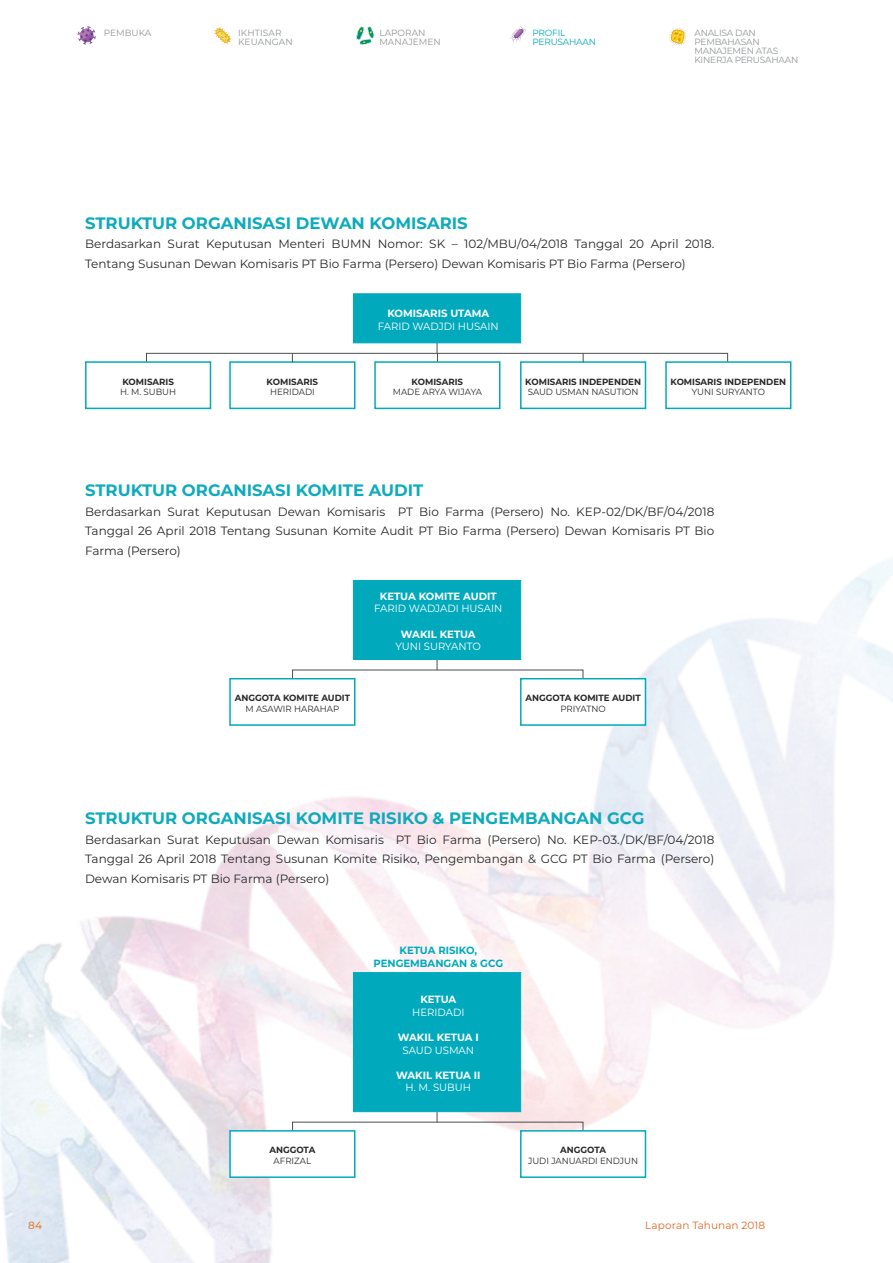
<style>
.page{position:relative;width:893px;height:1263px;background:#fff}
.page>*{position:absolute;margin:0;border:0;box-sizing:border-box;transform-origin:0 0}
.t1{font:700 16.5px "Montserrat";letter-spacing:-.005em;color:#0eabbc}
.t2{font:12px/19.5px "Montserrat";color:#282829;text-align:justify}
.t3{font:10.5px "Montserrat";color:#fff;scale:.96 1}
.t4{font:700 10.5px "Montserrat";letter-spacing:-.005em;color:#fff;scale:.96 1}
.t5{font:700 10.5px "Montserrat";letter-spacing:-.015em;color:#00aabc;scale:.96 1}
.t6{font:10.5px "Montserrat";letter-spacing:.005em;color:#e36725}
.t7{font:500 10.5px "Montserrat";color:#e67c3d}
.t8{font:700 9px "Montserrat";color:#282829;scale:.96 1}
.t9{font:9px "Montserrat";color:#282829;scale:.96 1}
.t10{font:9px/9px "Montserrat";letter-spacing:-.025em;color:#939597}
.t11{font:9px/9px "Montserrat";letter-spacing:.01em;color:#939597}
.t12{font:9px/9px "Montserrat";letter-spacing:-.025em;color:#00aabc}
.t13{font:9px "Montserrat";color:#939597}
</style>
<div class="page">
<img style="left:0;top:579px;width:693px;height:684px">
<svg style="left:78px;top:26px;width:18px;height:19px"></svg>
<svg style="left:214px;top:27px;width:17px;height:17px"></svg>
<svg style="left:356px;top:26px;width:18px;height:19px"></svg>
<svg style="left:510px;top:27px;width:16px;height:17px"></svg>
<svg style="left:669px;top:28px;width:17px;height:18px"></svg>
<div style="left:353px;top:293px;width:168px;height:50px;background:#00aabc;border:1px solid #00aabc"></div>
<div style="left:85px;top:361px;width:126px;height:48px;background:#fff;border:2px solid #00aabc"></div>
<div style="left:229px;top:361px;width:126px;height:48px;background:#fff;border:2px solid #00aabc"></div>
<div style="left:374px;top:361px;width:126px;height:48px;background:#fff;border:2px solid #00aabc"></div>
<div style="left:520px;top:361px;width:126px;height:48px;background:#fff;border:2px solid #00aabc"></div>
<div style="left:665px;top:361px;width:126px;height:48px;background:#fff;border:2px solid #00aabc"></div>
<svg style="left:146px;top:343px;width:582px;height:21px"></svg>
<svg style="left:292px;top:659px;width:292px;height:21px"></svg>
<div style="left:353px;top:580px;width:168px;height:80px;background:#00aabc"></div>
<svg style="left:292px;top:1112px;width:292px;height:20px"></svg>
<div style="left:353px;top:972px;width:168px;height:140px;background:#00aabc;border:1px solid #00aabc"></div>
<div style="left:229px;top:678px;width:126px;height:48px;background:#fff;border:2px solid #00aabc"></div>
<div style="left:229px;top:1130px;width:126px;height:48px;background:#fff;border:2px solid #00aabc"></div>
<div style="left:520px;top:678px;width:126px;height:48px;background:#fff;border:2px solid #00aabc"></div>
<div style="left:520px;top:1130px;width:126px;height:48px;background:#fff;border:2px solid #00aabc"></div>
<p class="t13" style="left:104px;top:27px;width:49px">PEMBUKA</p>
<p class="t10" style="left:379px;top:28px;width:33px">Laporan<br>Mana</p>
<p class="t11" style="left:238px;top:28px;width:56px">IKHTISAR<br>KEUANGAN</p>
<p class="t10" style="left:408px;top:37px;width:12px">jemen</p>
<p class="t12" style="left:532px;top:28px;width:65px">Profil<br>PERUSAHAAN</p>
<p class="t10" style="left:694px;top:28px;width:105px">ANALISA DAN<br>PEMBAHASAN<br>MANAJEMEN ATAS<br>KINERJA PERUSAHAAN</p>
<h1 class="t1" style="left:85px;top:211px;width:12px">STR</h1>
<h1 class="t1" style="left:118px;top:211px;width:76px">UKTUR ORGANISASI</h1>
<h1 class="t1" style="left:296px;top:211px;width:15px">DEWAN</h1>
<h1 class="t1" style="left:370px;top:211px;width:24px">KOMISARIS</h1>
<p class="t2" style="left:85px;top:234px;width:631px">Berdasarkan Surat Keputusan M enteri BUM N Nomor: SK – 102/M BU/04/2018 Tanggal 20 April 2018.<br>Tentang Susunan Dewan Komisaris PT Bio Farma (Persero) Dewan Komisaris PT Bio Farma (Persero)</p>
<p class="t8" style="left:122px;top:375px;width:14px">KOMISARIS</p>
<p class="t9" style="left:120px;top:386px;width:60px">H. M. SUBUH</p>
<p class="t8" style="left:267px;top:375px;width:14px">KOMISARIS</p>
<p class="t9" style="left:270px;top:386px;width:48px">HERIDADI</p>
<p class="t4" style="left:387px;top:306px;width:16px">KOMISARIS</p>
<p class="t4" style="left:450px;top:306px;width:18px">UTAMA</p>
<p class="t3" style="left:378px;top:319px;width:114px">Farid Wadjdi Husain</p>
<p class="t8" style="left:412px;top:375px;width:14px">KOMISARIS</p>
<p class="t9" style="left:393px;top:386px;width:94px">MADE ARYA WIJAYA</p>
<p class="t8" style="left:525px;top:375px;width:14px">KOMISARIS</p>
<p class="t8" style="left:579px;top:375px;width:8px">INDEPENDEN</p>
<p class="t9" style="left:528px;top:386px;width:117px">SAUD USMAN NASUTION</p>
<p class="t8" style="left:670px;top:375px;width:14px">KOMISARIS</p>
<p class="t8" style="left:724px;top:375px;width:8px">INDEPENDEN</p>
<p class="t9" style="left:692px;top:386px;width:77px">YUNI SURYANTO</p>
<h1 class="t1" style="left:85px;top:478px;width:12px">STR</h1>
<h1 class="t1" style="left:118px;top:478px;width:76px">UKTUR ORGANISASI</h1>
<h1 class="t1" style="left:296px;top:478px;width:24px">KOMITE</h1>
<h1 class="t1" style="left:369px;top:478px;width:36px">AUDIT</h1>
<p class="t2" style="left:85px;top:501px;width:631px">Berdasarkan Surat Keputusan Dewan Komisaris PT Bio Farma (Persero) No. KE P-02/D K/BF/04/2018<br>Tanggal 26 April 2018 Tentang Susunan Komite Audit PT Bio Farma (Persero) Dewan Komisaris PT Bio Farma (Persero)</p>
<p class="t8" style="left:235px;top:691px;width:122px">ANGGOTA KOMITE AUDIT</p>
<p class="t9" style="left:245px;top:703px;width:79px">m asawir ha rahap</p>
<p class="t4" style="left:380px;top:588px;width:56px">KETUA KOMITE</p>
<p class="t4" style="left:463px;top:588px;width:24px">AUDIT</p>
<p class="t3" style="left:374px;top:601px;width:135px">FAR ID WADJAD I HUSAIN</p>
<p class="t4" style="left:401px;top:626px;width:79px">WAKIL KETUA</p>
<p class="t3" style="left:396px;top:639px;width:89px">YUNI SURYANTO</p>
<p class="t8" style="left:525px;top:691px;width:122px">ANGGOTA KOMITE AUDIT</p>
<p class="t9" style="left:560px;top:703px;width:28px">priyatn</p>
<p class="t9" style="left:599px;top:703px;width:9px">o</p>
<h1 class="t1" style="left:85px;top:807px;width:12px">STR</h1>
<h1 class="t1" style="left:118px;top:807px;width:76px">UKTUR ORGANISASI</h1>
<h1 class="t1" style="left:296px;top:807px;width:24px">KOMITE</h1>
<h1 class="t1" style="left:369px;top:807px;width:9px">RISI</h1>
<h1 class="t1" style="left:402px;top:807px;width:61px">KO &amp; PENGEM</h1>
<h1 class="t1" style="left:525px;top:807px;width:27px">BANGAN</h1>
<h1 class="t1" style="left:607px;top:807px;width:37px">GCG</h1>
<p class="t2" style="left:85px;top:829px;width:631px">Berdasarkan Surat Keputusan Dewan Komisaris PT Bio Farma (Persero) No. KE P-03./D K/BF/04/2018<br>Tanggal 26 April 2018 Tentang Susunan Komite Risiko, Pengembangan &amp; GCG PT Bio Farma (Persero)<br>Dewan Komisaris PT Bio Farma (Persero)</p>
<p class="t5" style="left:400px;top:943px;width:47px">KETUA RISI</p>
<p class="t5" style="left:459px;top:943px;width:20px">KO,</p>
<p class="t5" style="left:373px;top:956px;width:9px">PENGEM</p>
<p class="t5" style="left:420px;top:956px;width:18px">BANGAN</p>
<p class="t5" style="left:470px;top:956px;width:35px">&amp; GCG</p>
<p class="t8" style="left:269px;top:1144px;width:49px">ANGGOTA</p>
<p class="t9" style="left:274px;top:1155px;width:41px">AFR IZAL</p>
<p class="t4" style="left:420px;top:992px;width:39px">KETUA</p>
<p class="t3" style="left:412px;top:1005px;width:56px">HERIDADI</p>
<p class="t4" style="left:398px;top:1029px;width:84px">WAKIL KETUA I</p>
<p class="t3" style="left:402px;top:1042px;width:76px">SAUD USMAN</p>
<p class="t4" style="left:396px;top:1067px;width:85px">WAKIL KETUA II</p>
<p class="t3" style="left:406px;top:1080px;width:70px">H. M. SUBUH</p>
<p class="t8" style="left:560px;top:1144px;width:49px">ANGGOTA</p>
<p class="t9" style="left:528px;top:1155px;width:116px">JUDI JANUARDI ENDJUN</p>
<p class="t7" style="left:28px;top:1217px;width:16px">84</p>
<p class="t6" style="left:645px;top:1217px;width:122px">Laporan Tahunan 2018</p>
</div>
